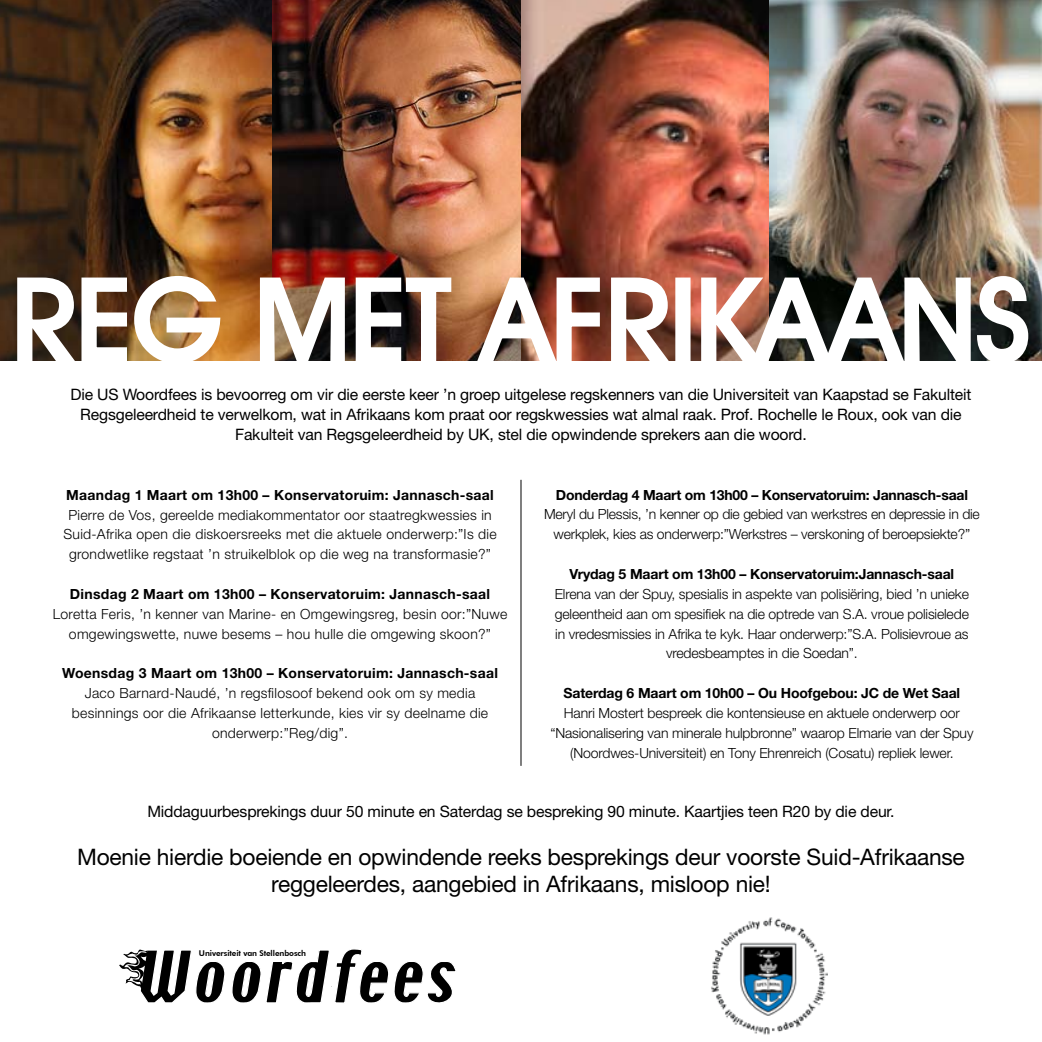
<style>
.page{position:relative;width:1042px;height:1042px;background:#fff}
.page>*{position:absolute;margin:0;border:0;box-sizing:border-box;transform-origin:0 0}
.t1{font:500 113.75px "Avant Garde IT Cby BT";color:#fff}
.t2{font:22.75px/27.3px "Helvetica Neue";letter-spacing:-.01em;color:#000;text-align:center}
.t3{font:15.75px/19.8px "Helvetica Neue";letter-spacing:-.01em;color:#000;text-align:center}
.t4{font:300 14px/19.8px "Helvetica Neue";letter-spacing:-.01em;color:#000;text-align:center}
.t5{font:300 14px/19.8px "Helvetica Neue";letter-spacing:.02em;color:#000;text-align:center}
.t6{font:700 14px "Helvetica Neue";letter-spacing:.02em;color:#000}
.t7{font:700 14px "Helvetica Neue";letter-spacing:-.01em;color:#000}
.t8{font:700 14px "Helvetica Neue";letter-spacing:-.015em;color:#000}
.t9{font:800 8.05px "Futura BT";letter-spacing:-.01em;color:#000}
</style>
<div class="page">
<img style="left:0;top:0;width:1042px;height:361px">
<svg style="left:232px;top:949px;width:224px;height:54px"></svg>
<svg style="left:119px;top:949px;width:106px;height:54px"></svg>
<hr style="left:521px;top:480px;width:1px;height:286px;background:#000">
<img style="left:711px;top:917px;width:116px;height:118px">
<img style="left:15px;top:274px;width:207px;height:87px">
<img style="left:258px;top:270px;width:89px;height:91px">
<svg style="left:354px;top:276px;width:99px;height:85px"></svg>
<img style="left:474px;top:276px;width:127px;height:85px">
<svg style="left:609px;top:276px;width:64px;height:85px"></svg>
<div style="left:675px;top:277px;width:15px;height:85px;border:4px solid #fff"></div>
<img style="left:699px;top:274px;width:331px;height:87px">
<h1 class="t1" style="left:12px;top:251px;width:1019px">REG MET AFRIKAANS</h1>
<p class="t3" style="left:70px;top:385px;width:902px">Die US Woordfees is bevoorreg om vir die eerste keer ’n groep uitgelese regskenners van die Universiteit van Kaapstad se Fakulteit<br>Regsgeleerdheid te verwelkom, wat in Afrikaans kom praat oor regskwessies wat almal raak. Prof. Rochelle le Roux, ook van die<br>Fakulteit van Regsgeleerdheid by UK, stel die opwindende sprekers aan die woord.</p>
<p class="t6" style="left:66px;top:486px;width:429px">Maandag 1 Maart om 13h00 – Konservatoruim: Jannasch-saal</p>
<p class="t5" style="left:63px;top:504px;width:435px">Pierre de Vos, gereelde mediakommentator oor staatregkwessies in<br>Suid-Afrika open die diskoersreeks met die aktuele onderwerp:”Is die grondwetlike regstaat ’n struikelblok op die weg na transformasie?”</p>
<p class="t6" style="left:70px;top:585px;width:422px">Dinsdag 2 Maart om 13h00 – Konservatoruim: Jannasch-saal</p>
<p class="t5" style="left:53px;top:603px;width:456px">Loretta Feris, ’n kenner van Marine- en Omgewingsreg, besin oor:”Nuwe omgewingswette, nuwe besems – hou hulle die omgewing skoon?”</p>
<p class="t6" style="left:62px;top:664px;width:437px">Woensdag 3 Maart om 13h00 – Konservatoruim: Jannasch-saal</p>
<p class="t5" style="left:72px;top:683px;width:418px">Jaco Barnard-Naudé, ’n regsfilosoof bekend ook om sy media besinnings oor die Afrikaanse letterkunde, kies vir sy deelname die onderwerp:”Reg/dig”.</p>
<p class="t8" style="left:556px;top:486px;width:413px">Donderdag 4 Maart om 13h00 – Konservatoruim: Jannasch-saal</p>
<p class="t4" style="left:544px;top:504px;width:437px">Meryl du Plessis, ’n kenner op die gebied van werkstres en depressie in die werkplek, kies as onderwerp:”Werkstres – verskoning of beroepsiekte?”</p>
<p class="t7" style="left:569px;top:565px;width:386px">Vrydag 5 Maart om 13h00 – Konservatoruim:Jannasch-saal</p>
<p class="t4" style="left:555px;top:584px;width:416px">Elrena van der Spuy, spesialis in aspekte van polisiëring, bied ’n unieke geleentheid aan om spesifiek na die optrede van S.A. vroue polisielede in vredesmissies in Afrika te kyk. Haar onderwerp:”S.A. Polisievroue as vredesbeamptes in die Soedan”.</p>
<p class="t7" style="left:563px;top:684px;width:398px">Saterdag 6 Maart om 10h00 – Ou Hoofgebou: JC de Wet Saal</p>
<p class="t4" style="left:550px;top:703px;width:425px">Hanri Mostert bespreek die kontensieuse en aktuele onderwerp oor “Nasionalisering van minerale hulpbronne” waarop Elmarie van der Spuy (Noordwes-Universiteit) en Tony Ehrenreich (Cosatu) repliek lewer.</p>
<p class="t3" style="left:147px;top:801px;width:749px">Middaguurbesprekings duur 50 minute en Saterdag se bespreking 90 minute. Kaartjies teen R20 by die deur.</p>
<h2 class="t2" style="left:77px;top:843px;width:889px">Moenie hierdie boeiende en opwindende reeks besprekings deur voorste Suid-Afrikaanse reggeleerdes, aangebied in Afrikaans, misloop nie!</h2>
<p class="t9" style="left:199px;top:948px;width:109px">Universiteit van Stellenbosch</p>
</div>
